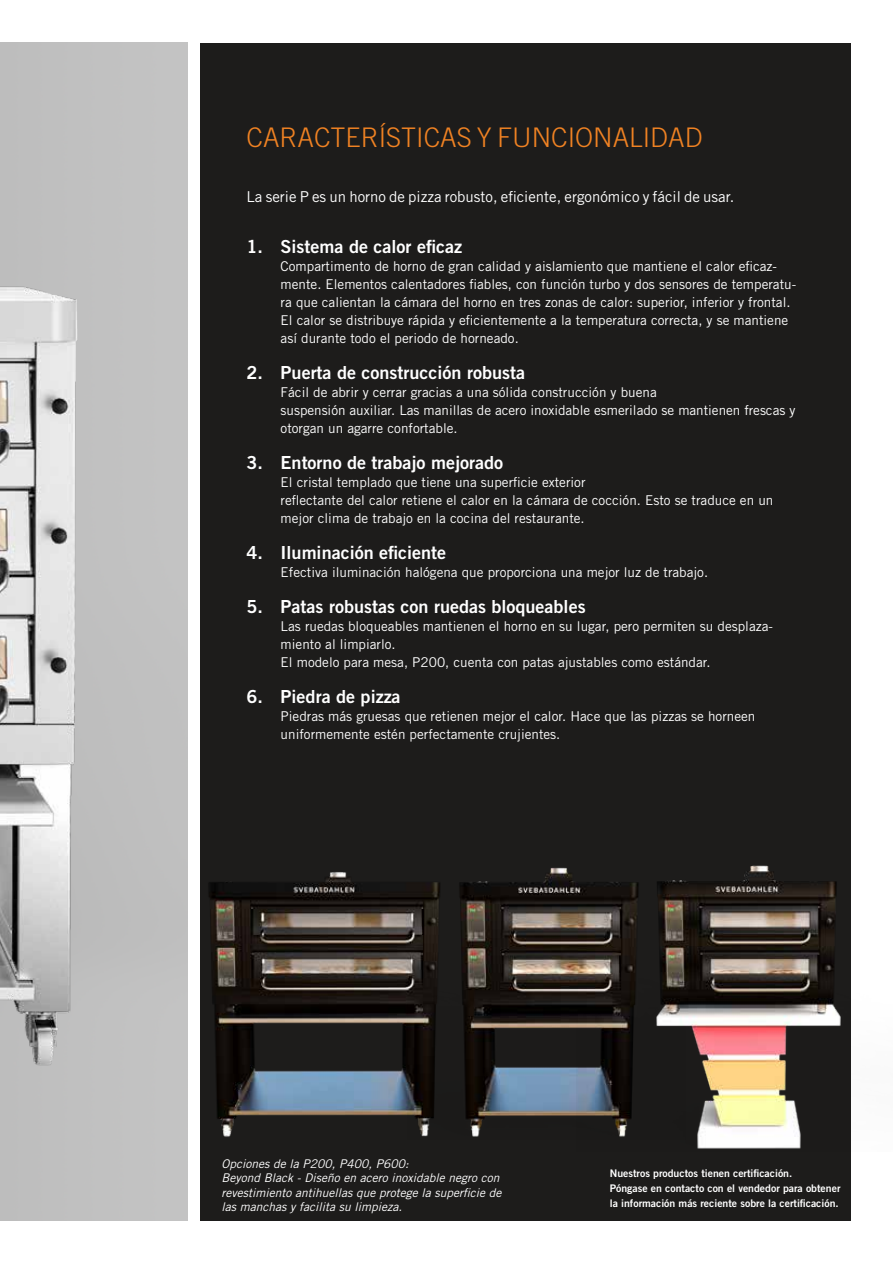
<style>
.page{position:relative;width:893px;height:1263px;background:#fff}
.page>*{position:absolute;margin:0;border:0;box-sizing:border-box;transform-origin:0 0}
.t1{font:300 27px "Trade Gothic LT Std";color:#f08223}
.t2{font:18px "Trade Gothic LT Std Bd 2";color:#fff}
.t3{font:15px "Trade Gothic LT Std";color:#fff}
.t4{font:13.5px/18px "Trade Gothic LT Std";color:#fff}
.t5{font:italic 12px/14.4px "Trade Gothic LT Std";color:#fff}
.t6{font:10.5px/15px "Trade Gothic LT Std Bd 2";color:#fff}
</style>
<div class="page">
<div style="left:200px;top:43px;width:650px;height:1177px;background:#1d1c1b"></div>
<img style="left:187px;top:859px;width:220px;height:284px">
<img style="left:407px;top:867px;width:170px;height:270px">
<img style="left:577px;top:791px;width:274px;height:360px">
<img style="left:0;top:225px;width:173px;height:942px">
<h1 class="t1" style="left:247px;top:121px;width:458px">CARACTERÍSTICAS Y FUNCIONALIDAD</h1>
<p class="t3" style="left:247px;top:188px;width:489px">La serie P es un horno de pizza robusto, eficiente, ergonómico y fácil de usar.</p>
<h2 class="t2" style="left:247px;top:236px;width:217px">1. Sistema de calor eficaz</h2>
<p class="t4" style="left:281px;top:257px;width:517px">Compartimento de horno de gran calidad y aislamiento que mantiene el calor eficaz&shy;mente. Elementos calentadores fiables, con función turbo y dos sensores de temperatu&shy;ra que calientan la cámara del horno en tres zonas de calor: superior, inferior y frontal.<br>El calor se distribuye rápida y eficientemente a la temperatura correcta, y se mantiene así durante todo el periodo de horneado.</p>
<h2 class="t2" style="left:247px;top:362px;width:280px">2. Puerta de construcción robusta</h2>
<p class="t4" style="left:281px;top:383px;width:516px">Fácil de abrir y cerrar gracias a una sólida construcción y buena<br>suspensión auxiliar. Las manillas de acero inoxidable esmerilado se mantienen frescas y otorgan un agarre confortable.</p>
<h2 class="t2" style="left:247px;top:452px;width:258px">3. Entorno de trabajo mejorado</h2>
<p class="t4" style="left:281px;top:473px;width:494px">El cristal templado que tiene una superficie exterior<br>reflectante del calor retiene el calor en la cámara de cocción. Esto se traduce en un mejor clima de trabajo en la cocina del restaurante.</p>
<h2 class="t2" style="left:247px;top:542px;width:201px">4. Iluminación eficiente</h2>
<p class="t4" style="left:281px;top:563px;width:429px">Efectiva iluminación halógena que proporciona una mejor luz de trabajo.</p>
<h2 class="t2" style="left:247px;top:596px;width:340px">5. Patas robustas con ruedas bloqueables</h2>
<p class="t4" style="left:281px;top:617px;width:494px">Las ruedas bloqueables mantienen el horno en su lugar, pero permiten su desplaza&shy;miento al limpiarlo.<br>El modelo para mesa, P200, cuenta con patas ajustables como estándar.</p>
<h2 class="t2" style="left:247px;top:686px;width:156px">6. Piedra de pizza</h2>
<p class="t4" style="left:281px;top:707px;width:476px">Piedras más gruesas que retienen mejor el calor. Hace que las pizzas se horneen uniformemente estén perfectamente crujientes.</p>
<p class="t5" style="left:221px;top:1156px;width:281px">Opciones de la P200, P400, P600:<br>Beyond Black - Diseño en acero inoxidable negro con revestimiento antihuellas que protege la superficie de las manchas y facilita su limpieza.</p>
<p class="t6" style="left:610px;top:1166px;width:232px">Nuestros productos tienen certificación.<br>Póngase en contacto con el vendedor para obtener la información más reciente sobre la certificación.</p>
</div>
